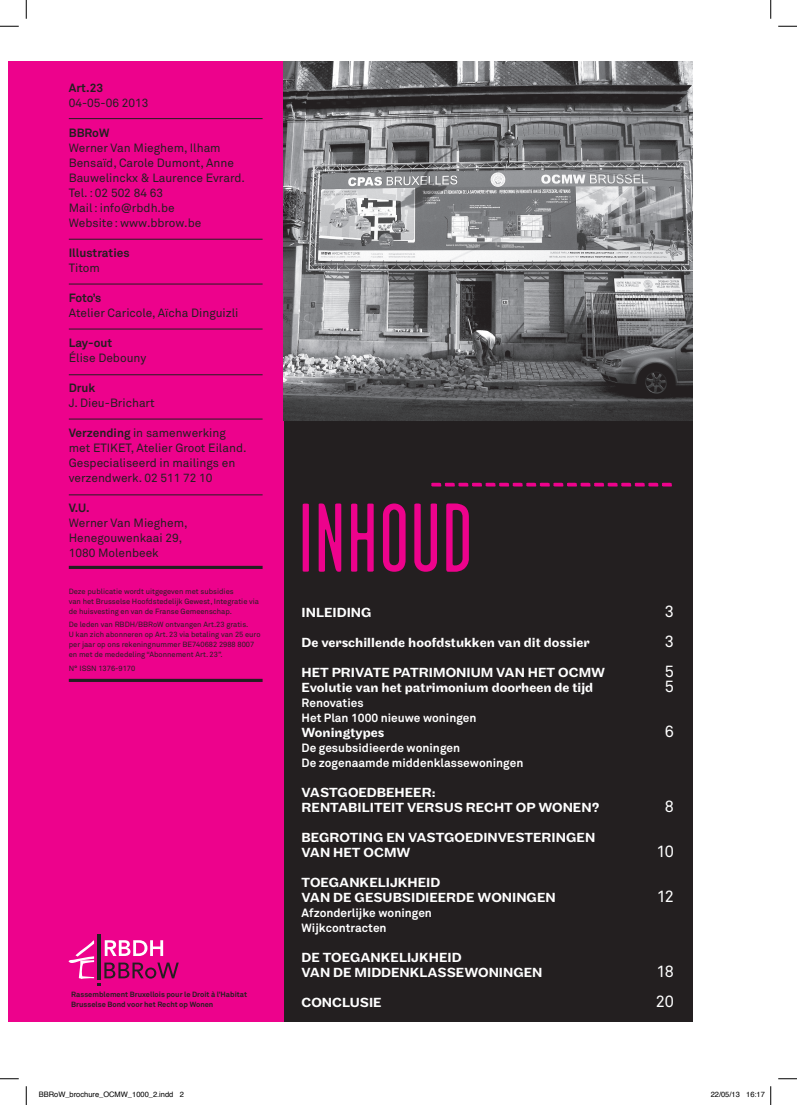
<style>
.page{position:relative;width:797px;height:1105px;background:#fff}
.page>*{position:absolute;margin:0;border:0;box-sizing:border-box;transform-origin:0 0}
.t1{font:97.5px "Garage Gothic";letter-spacing:.02em;color:#ed028c}
.t2{font:60px "Garage Gothic";color:#ed028c}
.t3{font:16.25px "Akkurat";letter-spacing:-.055em;color:#fff}
.t4{font:500 13.75px/15px "Maple";color:#fff}
.t5{font:11.88px/15px "Akkurat";color:#231f20}
.t6{font:700 11.88px/15px "Akkurat";color:#fff}
.t7{font:700 11.88px "Akkurat";color:#231f20}
.t8{font:7.5px/10px "Akkurat";color:#231f20}
.t9{font:700 7.5px/10px "Akkurat";color:#231f20}
.t10{font:7.5px "Helvetica";color:#000}
.s1{font-weight:700}
</style>
<div class="page">
<div style="left:9px;top:62px;width:275px;height:960px;background:#ed028c"></div>
<div style="left:284px;top:420px;width:408px;height:602px;background:#231f20"></div>
<hr style="left:69px;top:374px;width:193px;height:1px;background:#231f20">
<hr style="left:69px;top:329px;width:193px;height:1px;background:#231f20">
<hr style="left:69px;top:284px;width:193px;height:1px;background:#231f20">
<hr style="left:69px;top:419px;width:193px;height:1px;background:#231f20">
<hr style="left:69px;top:239px;width:193px;height:1px;background:#231f20">
<hr style="left:69px;top:118px;width:193px;height:1px;background:#231f20">
<hr style="left:69px;top:494px;width:193px;height:1px;background:#231f20">
<hr style="left:69px;top:679px;width:193px;height:3px;background:#231f20">
<hr style="left:69px;top:566px;width:193px;height:3px;background:#231f20">
<hr style="left:98px;top:934px;width:3px;height:45px;background:#231f20">
<svg style="left:69px;top:940px;width:110px;height:46px"></svg>
<img style="left:284px;top:62px;width:408px;height:358px">
<svg style="left:0;top:25px;width:19px;height:2px"></svg>
<svg style="left:778px;top:25px;width:19px;height:2px"></svg>
<svg style="left:0;top:1078px;width:19px;height:1px"></svg>
<svg style="left:778px;top:1078px;width:19px;height:1px"></svg>
<svg style="left:25px;top:0;width:2px;height:19px"></svg>
<svg style="left:25px;top:1086px;width:2px;height:19px"></svg>
<svg style="left:770px;top:0;width:1px;height:19px"></svg>
<svg style="left:770px;top:1086px;width:1px;height:19px"></svg>
<p class="t7" style="left:69px;top:80px;width:36px">Art.23</p>
<p class="t5" style="left:69px;top:95px;width:81px">04-05-06 2013</p>
<p class="t7" style="left:69px;top:125px;width:42px">BBRoW</p>
<p class="t5" style="left:69px;top:140px;width:178px">Werner Van Mieghem, Ilham<br>Bensaïd, Carole Dumont, Anne<br>Bauwelinckx &amp; Laurence Evrard.<br>Tel.: 02 502 84 63<br>Mail: info@rbdh.be<br>Website: www.bbrow.be</p>
<p class="t7" style="left:69px;top:245px;width:62px">Illustraties</p>
<p class="t5" style="left:69px;top:260px;width:33px">Titom</p>
<p class="t7" style="left:69px;top:290px;width:34px">Foto’s</p>
<p class="t5" style="left:69px;top:305px;width:171px">Atelier Caricole, Aïcha Dinguizli</p>
<p class="t7" style="left:69px;top:335px;width:45px">Lay-out</p>
<p class="t5" style="left:69px;top:350px;width:79px">Élise Debouny</p>
<p class="t7" style="left:69px;top:380px;width:28px">Druk</p>
<p class="t5" style="left:69px;top:395px;width:88px">J. Dieu-Brichart</p>
<p class="t5" style="left:69px;top:425px;width:179px"><span class="s1">Verzending</span> in samenwerking met ETIKET, Atelier Groot Eiland.<br>Gespecialiseerd in mailings en verzendwerk. 02 511 72 10</p>
<p class="t7" style="left:69px;top:500px;width:22px">V.U.</p>
<p class="t5" style="left:69px;top:515px;width:120px">Werner Van Mieghem,<br>Henegouwenkaai 29,<br>1080 Molenbeek</p>
<p class="t8" style="left:69px;top:586px;width:192px">Deze publicatie wordt uitgegeven met subsidies<br>van het Brusselse Hoofdstedelijk Gewest, Integratie via de huisvesting en van de Franse Gemeenschap.</p>
<p class="t8" style="left:69px;top:620px;width:193px">De leden van RBDH/BBRoW ontvangen Art.23 gratis.<br>U kan zich abonneren op Art. 23 via betaling van 25 euro per jaar op ons rekeningnummer BE740682 2988 8007 en met de mededeling “Abonnement Art. 23”.</p>
<p class="t8" style="left:69px;top:663px;width:68px">N° ISSN 1376-9170</p>
<p class="t9" style="left:71px;top:989px;width:177px">Rassemblement Bruxellois pour le Droit à l’Habitat<br>Brusselse Bond voor het Recht op Wonen</p>
<h2 class="t2" style="left:430px;top:448px;width:244px">------------------</h2>
<h1 class="t1" style="left:299px;top:488px;width:175px">INHOUD</h1>
<p class="t4" style="left:301px;top:605px;width:71px">INLEIDING</p>
<h3 class="t3" style="left:664px;top:601px;width:11px">3</h3>
<p class="t4" style="left:301px;top:635px;width:289px">DE VERSCHILLENDE HOOFDSTUKKEN VAN DIT DOSSIER</p>
<h3 class="t3" style="left:664px;top:631px;width:11px">3</h3>
<p class="t4" style="left:301px;top:665px;width:305px">HET PRIVATE PATRIMONIUM VAN HET OCMW</p>
<h3 class="t3" style="left:664px;top:661px;width:11px">5</h3>
<p class="t4" style="left:301px;top:680px;width:293px">EVOLUTIE VAN HET PATRIMONIUM DOORHEEN DE TIJD</p>
<h3 class="t3" style="left:664px;top:676px;width:11px">5</h3>
<p class="t6" style="left:301px;top:695px;width:176px">Renovaties<br>Het Plan 1000 nieuwe woningen</p>
<p class="t4" style="left:301px;top:725px;width:84px">WONINGTYPES</p>
<h3 class="t3" style="left:664px;top:721px;width:11px">6</h3>
<p class="t6" style="left:301px;top:740px;width:223px">De gesubsidieerde woningen<br>De zogenaamde middenklassewoningen</p>
<p class="t4" style="left:301px;top:785px;width:299px">VASTGOEDBEHEER:<br>RENTABILITEIT VERSUS RECHT OP WONEN?</p>
<h3 class="t3" style="left:664px;top:796px;width:11px">8</h3>
<p class="t4" style="left:301px;top:830px;width:295px">BEGROTING EN VASTGOEDINVESTERINGEN<br>VAN HET OCMW</p>
<p class="t4" style="left:301px;top:875px;width:256px">TOEGANKELIJKHEID<br>VAN DE GESUBSIDIEERDE WONINGEN</p>
<p class="t6" style="left:301px;top:905px;width:132px">Afzonderlijke woningen<br>Wijkcontracten</p>
<p class="t4" style="left:301px;top:950px;width:242px">DE TOEGANKELIJKHEID<br>VAN DE MIDDENKLASSEWONINGEN</p>
<h3 class="t3" style="left:656px;top:841px;width:19px">10</h3>
<h3 class="t3" style="left:657px;top:886px;width:18px">12</h3>
<h3 class="t3" style="left:656px;top:961px;width:19px">18</h3>
<p class="t4" style="left:301px;top:995px;width:82px">CONCLUSIE</p>
<h3 class="t3" style="left:656px;top:991px;width:19px">20</h3>
<p class="t10" style="left:39px;top:1089px;width:147px">BBRoW_brochure_OCMW_1000_2.indd 2</p>
<p class="t10" style="left:710px;top:1089px;width:56px">22/05/13 16:17</p>
</div>
